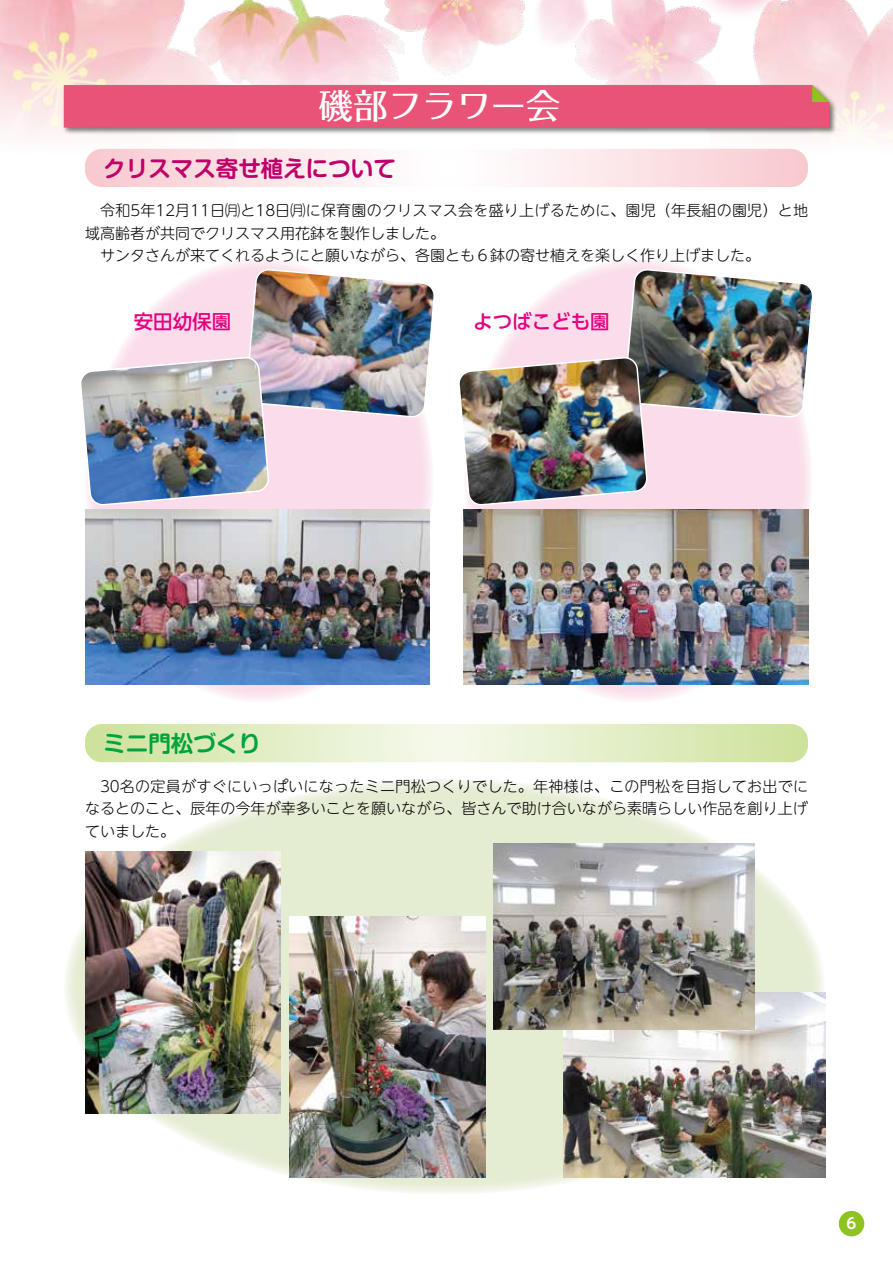
<style>
.page{position:relative;width:893px;height:1263px;background:#fff}
.page>*{position:absolute;margin:0;border:0;box-sizing:border-box;transform-origin:0 0}
.t1{font:500 34.5px "Folk Pro";color:#fff}
.t2{font:700 22.5px "Shin M Go Pro De";color:#be006a}
.t3{font:700 22.5px "Shin M Go Pro De";color:#00a33e}
.t4{font:500 19.5px "PUD Shin Go Pr 6 N";color:#e4007f}
.t5{font:300 15px/22.5px "UD Shin M Go Pro";color:#000}
.t6{font:700 15px "UD Shin Go Pro De";color:#fff}
</style>
<div class="page">
<div style="left:64px;top:778px;width:761px;height:416px;background:#e4ecd2;border-radius:50%"></div>
<svg style="left:85px;top:258px;width:349px;height:445px;fill:#fae0ec"></svg>
<svg style="left:463px;top:258px;width:349px;height:445px;fill:#fadfec"></svg>
<img style="left:0;top:0;width:893px;height:149px">
<svg style="left:85px;top:149px;width:723px;height:38px"></svg>
<svg style="left:85px;top:724px;width:723px;height:38px;background:#e1edc4"></svg>
<img style="left:81px;top:268px;width:353px;height:237px">
<img style="left:459px;top:268px;width:353px;height:237px">
<img style="left:85px;top:510px;width:345px;height:174px">
<img style="left:463px;top:510px;width:345px;height:174px">
<img style="left:289px;top:917px;width:196px;height:261px">
<img style="left:85px;top:852px;width:196px;height:261px">
<img style="left:564px;top:992px;width:261px;height:186px">
<img style="left:493px;top:844px;width:261px;height:186px">
<div style="left:839px;top:1211px;width:25px;height:25px;background:#8fc31f;border-radius:50%"></div>
<div style="left:62px;top:84px;width:775px;height:51px;background:#000;opacity:.5"></div>
<div style="left:64px;top:85px;width:765px;height:43px;background:#e95377"></div>
<h1 class="t1" style="left:319px;top:77px;width:243px">磯部フラワー会</h1>
<h2 class="t2" style="left:103px;top:150px;width:294px">クリスマス寄せ植えについて</h2>
<p class="t5" style="left:85px;top:199px;width:724px">　令和5年12月11日㈪と18日㈪に保育園のクリスマス会を盛り上げるために、園児（年長組の園児）と地域高齢者が共同でクリスマス用花鉢を製作しました。<br>　サンタさんが来てくれるようにと願いながら、各園とも６鉢の寄せ植えを楽しく作り上げました。</p>
<h3 class="t4" style="left:134px;top:311px;width:99px">安田幼保園</h3>
<h3 class="t4" style="left:473px;top:311px;width:138px">よつばこども園</h3>
<h2 class="t3" style="left:103px;top:725px;width:159px">ミニ門松づくり</h2>
<p class="t5" style="left:85px;top:774px;width:725px;text-align:justify">　30名の定員がすぐにいっぱいになったミニ門松つくりでした。年神様は、この門松を目指してお出でになるとのこと、辰年の今年が幸多いことを願いながら、皆さんで助け合いながら素晴らしい作品を創り上げていました。</p>
<p class="t6" style="left:847px;top:1211px;width:11px">6</p>
</div>
